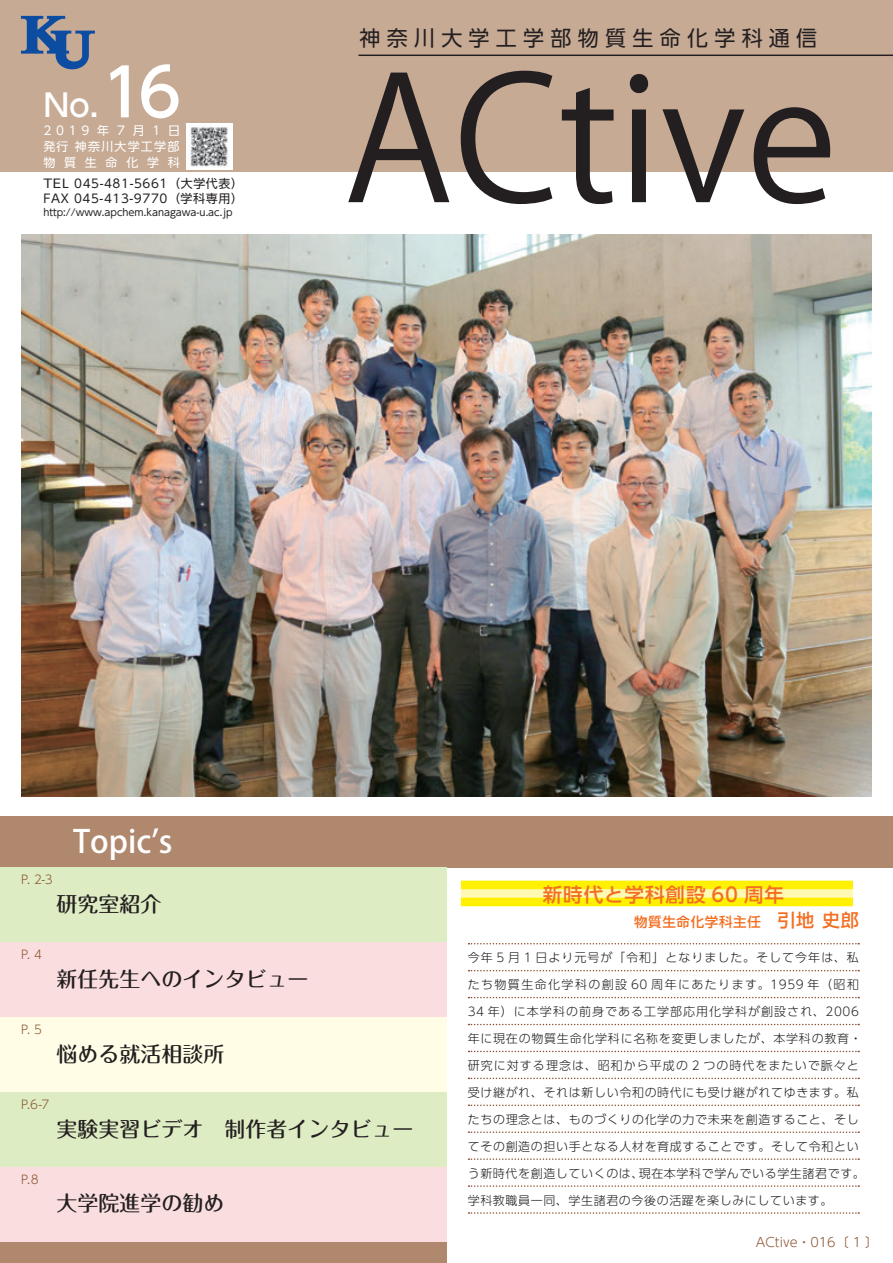
<style>
.page{position:relative;width:893px;height:1263px;background:#fff}
.page>*{position:absolute;margin:0;border:0;box-sizing:border-box;transform-origin:0 0}
.t1{font:170.1px "Koz Go Pro";color:#231f20}
.t2{font:500 65.55px "UD Shin Go Pr 6";color:#fff}
.t3{font:500 31.5px "Koz Go Pro";color:#fff}
.t4{font:500 31.05px "UD Shin Go Pr 6";color:#fff}
.t5{font:500 21px "Maru Fo Pro";color:#231f20}
.t6{font:21px "UD Shin Go Pr 6";letter-spacing:.3em;color:#231f20}
.t7{font:500 19.5px "UD Shin Go Pr 6";letter-spacing:.05em;color:#f36e21}
.t8{font:500 13.5px "UD Shin Go Pr 6";letter-spacing:.05em;color:#f36e21}
.t9{font:300 12.75px "UD Shin Go Pr 6";color:#8a5331}
.t10{font:300 12px "UD Shin Go Pr 6";letter-spacing:.055em;color:#231f20}
.t11{font:300 12px "UD Shin Go Pr 6";letter-spacing:.085em;color:#231f20}
.t12{font:12px/14.9px "UD Shin Go Pr 6";letter-spacing:.05em;color:#231f20;scale:1.15 1}
.t13{font:300 12px "UD Shin Go Pr 6";letter-spacing:.115em;color:#231f20}
.t14{font:300 12px "UD Shin Go Pr 6";color:#8a5331}
.t15{font:12px/15.9px "UD Shin Go Pr 6";letter-spacing:.1em;color:#fff}
.t16{font:12px "UD Shin Go Pr 6";letter-spacing:.65em;color:#fff}
.t17{font:9.75px "UD Shin Go Pr 6";color:#231f20}
.s1{font-size:18px}
</style>
<div class="page">
<div style="left:0;top:1199px;width:446px;height:64px;background:#af886d"></div>
<div style="left:0;top:816px;width:893px;height:51px;background:#af886d"></div>
<div style="left:0;top:0;width:893px;height:172px;background:#c6aa94"></div>
<div style="left:0;top:867px;width:446px;height:75px;background:#deecc3"></div>
<div style="left:0;top:942px;width:446px;height:75px;background:#fadddf"></div>
<div style="left:0;top:1017px;width:446px;height:75px;background:#fffde5"></div>
<div style="left:0;top:1092px;width:446px;height:75px;background:#deecc3"></div>
<div style="left:0;top:1167px;width:446px;height:75px;background:#fadddf"></div>
<img style="left:21px;top:235px;width:851px;height:561px">
<div style="left:186px;top:123px;width:47px;height:47px;background:#fff"></div>
<img style="left:189px;top:127px;width:39px;height:40px">
<hr style="left:358px;top:55px;width:535px;height:1px;background:#231f20">
<svg style="left:21px;top:16px;width:74px;height:53px"></svg>
<svg style="left:468px;top:943px;width:391px;height:1px"></svg>
<svg style="left:468px;top:970px;width:391px;height:1px"></svg>
<svg style="left:468px;top:997px;width:391px;height:1px"></svg>
<svg style="left:468px;top:1024px;width:391px;height:1px"></svg>
<svg style="left:468px;top:1051px;width:391px;height:1px"></svg>
<svg style="left:468px;top:1078px;width:391px;height:1px"></svg>
<svg style="left:468px;top:1104px;width:391px;height:2px"></svg>
<svg style="left:468px;top:1131px;width:391px;height:2px"></svg>
<svg style="left:468px;top:1158px;width:391px;height:2px"></svg>
<svg style="left:468px;top:1185px;width:391px;height:2px"></svg>
<svg style="left:468px;top:1212px;width:391px;height:2px"></svg>
<svg style="left:461px;top:889px;width:392px;height:9px;background:#fff8aa"></svg>
<div style="left:461px;top:881px;width:392px;height:8px;background:#fff101"></div>
<div style="left:461px;top:898px;width:392px;height:8px;background:#fff101"></div>
<h2 class="t2" style="left:102px;top:39px;width:81px">16</h2>
<p class="t15" style="left:43px;top:138px;width:138px">発行 神奈川大学工学部物質生命化学科</p>
<p class="t12" style="left:43px;top:175px;width:175px">TEL 045-481-5661（大学代表）<br>FAX 045-413-9770（学科専用）</p>
<p class="t17" style="left:43px;top:204px;width:191px">http://www.apchem.kanagawa-u.ac.jp</p>
<h3 class="t4" style="left:43px;top:80px;width:57px">No.</h3>
<p class="t16" style="left:43px;top:120px;width:138px">2019年7月1日</p>
<h3 class="t6" style="left:359px;top:21px;width:459px">神奈川大学工学部物質生命化学科通信</h3>
<h1 class="t1" style="left:343px;top:30px;width:495px">ACtive</h1>
<h3 class="t3" style="left:73px;top:821px;width:101px">Topic’s</h3>
<p class="t14" style="left:21px;top:869px;width:33px">P. 2-3</p>
<p class="t14" style="left:21px;top:944px;width:22px">P. 4</p>
<p class="t14" style="left:21px;top:1020px;width:22px">P. 5</p>
<h3 class="t5" style="left:57px;top:887px;width:107px">研究室紹介</h3>
<h3 class="t5" style="left:57px;top:962px;width:254px">新任先生へのインタビュー</h3>
<h3 class="t5" style="left:57px;top:1037px;width:170px">悩める就活相談所</h3>
<p class="t14" style="left:21px;top:1095px;width:30px">P.6-7</p>
<h3 class="t5" style="left:57px;top:1112px;width:359px">実験実習ビデオ　制作者インタビュー</h3>
<p class="t14" style="left:21px;top:1170px;width:21px">P.８</p>
<h3 class="t5" style="left:57px;top:1186px;width:170px">大学院進学の勧め</h3>
<h3 class="t7" style="left:543px;top:878px;width:243px">新時代と学科創設 60 周年</h3>
<p class="t8" style="left:634px;top:911px;width:226px">物質生命化学科主任 <span class="s1">引地 史郎</span></p>
<p class="t11" style="left:468px;top:947px;width:393px">今年 5 月 1 日より元号が「令和」となりました。そして今年は、私</p>
<p class="t13" style="left:468px;top:974px;width:393px">たち物質生命化学科の創設 60 周年にあたります。1959 年（昭和</p>
<p class="t11" style="left:468px;top:1001px;width:393px">34 年）に本学科の前身である工学部応用化学科が創設され、2006</p>
<p class="t10" style="left:468px;top:1028px;width:396px">年に現在の物質生命化学科に名称を変更しましたが、本学科の教育・</p>
<p class="t11" style="left:468px;top:1055px;width:393px">研究に対する理念は、昭和から平成の 2 つの時代をまたいで脈々と</p>
<p class="t10" style="left:468px;top:1082px;width:393px">受け継がれ、それは新しい令和の時代にも受け継がれてゆきます。私</p>
<p class="t10" style="left:468px;top:1109px;width:393px">たちの理念とは、ものづくりの化学の力で未来を創造すること、そし</p>
<p class="t10" style="left:468px;top:1136px;width:393px">てその創造の担い手となる人材を育成することです。そして令和とい</p>
<p class="t10" style="left:468px;top:1163px;width:399px">う新時代を創造していくのは、現在本学科で学んでいる学生諸君です。</p>
<p class="t10" style="left:468px;top:1190px;width:366px">学科教職員一同、学生諸君の今後の活躍を楽しみにしています。</p>
<p class="t9" style="left:756px;top:1231px;width:124px">ACtive・016〔 1 〕</p>
</div>
